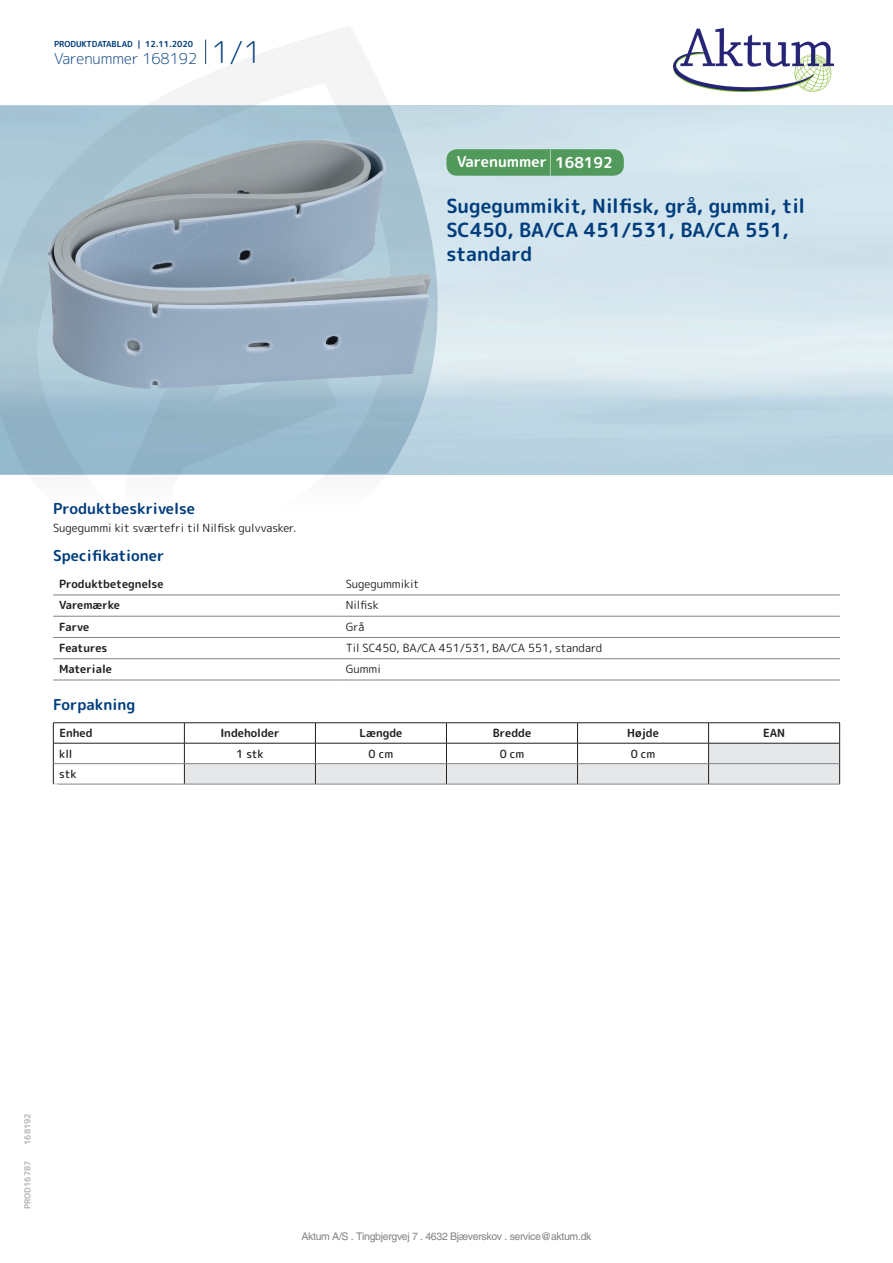
<style>
.page{position:relative;width:893px;height:1263px;background:#fff}
.page>*{position:absolute;margin:0;border:0;box-sizing:border-box;transform-origin:0 0}
.t1{font:700 19.5px/24px "Rounded Mplus 1 c";color:#013d7d}
.t2{font:700 15px "Rounded Mplus 1 c";color:#013d7d}
.t3{font:300 15px "Rounded Mplus 1 c";color:#013d7d}
.t4{font:700 15px "Rounded Mplus 1 c";color:#fff}
.t5{font:11.25px "Rounded Mplus 1 c";color:#231f20}
.t6{font:700 11.25px "Rounded Mplus 1 c";color:#231f20}
.t7{font:500 11.25px "Rounded Mplus 1 c";color:#231f20}
.t8{font:10.5px "Helvetica";letter-spacing:-.03em;color:#808285}
.t9{font:700 10.5px "Rounded Mplus 1 c";color:#fff}
.t10{font:700 8.25px "Rounded Mplus 1 c";color:#013d7d}
.t11{font:700 8.25px "Rounded Mplus 1 c";color:#b2b3b7}
.s1{font-size:30px}
.s2{font-size:25.5px}
</style>
<div class="page">
<svg style="left:0;top:26px;width:439px;height:569px"></svg>
<svg style="left:0;top:106px;width:438px;height:368px;background:#a0bfcf"></svg>
<svg style="left:205px;top:40px;width:1px;height:24px"></svg>
<img style="left:47px;top:139px;width:384px;height:251px">
<hr style="left:53px;top:595px;width:287px;height:1px;background:#808285">
<hr style="left:340px;top:595px;width:500px;height:1px;background:#808285">
<hr style="left:53px;top:616px;width:287px;height:1px;background:#808285">
<hr style="left:340px;top:616px;width:500px;height:1px;background:#808285">
<hr style="left:53px;top:637px;width:287px;height:1px;background:#808285">
<hr style="left:340px;top:637px;width:500px;height:1px;background:#808285">
<hr style="left:53px;top:658px;width:287px;height:1px;background:#808285">
<hr style="left:340px;top:658px;width:500px;height:1px;background:#808285">
<hr style="left:53px;top:680px;width:287px;height:1px;background:#808285">
<hr style="left:340px;top:680px;width:500px;height:1px;background:#808285">
<hr style="left:53px;top:722px;width:131px;height:1px;background:#231f20">
<hr style="left:184px;top:722px;width:131px;height:1px;background:#231f20">
<hr style="left:315px;top:722px;width:131px;height:1px;background:#231f20">
<hr style="left:446px;top:722px;width:131px;height:1px;background:#231f20">
<hr style="left:577px;top:722px;width:132px;height:1px;background:#231f20">
<hr style="left:709px;top:722px;width:131px;height:1px;background:#231f20">
<hr style="left:53px;top:743px;width:131px;height:1px;background:#231f20">
<svg style="left:53px;top:723px;width:1px;height:61px"></svg>
<svg style="left:184px;top:723px;width:656px;height:61px"></svg>
<hr style="left:54px;top:763px;width:130px;height:1px;background:#808285">
<hr style="left:184px;top:763px;width:131px;height:1px;background:#808285">
<hr style="left:315px;top:763px;width:131px;height:1px;background:#808285">
<hr style="left:446px;top:763px;width:131px;height:1px;background:#808285">
<hr style="left:577px;top:763px;width:132px;height:1px;background:#808285">
<hr style="left:709px;top:763px;width:130px;height:1px;background:#808285">
<hr style="left:53px;top:784px;width:131px;height:1px;background:#808285">
<hr style="left:184px;top:784px;width:131px;height:1px;background:#808285">
<hr style="left:315px;top:784px;width:131px;height:1px;background:#808285">
<hr style="left:446px;top:784px;width:131px;height:1px;background:#808285">
<hr style="left:577px;top:784px;width:132px;height:1px;background:#808285">
<hr style="left:709px;top:784px;width:131px;height:1px;background:#808285">
<div style="left:446px;top:149px;width:178px;height:27px;background:#52995c;border-radius:10px"></div>
<img style="left:673px;top:28px;width:161px;height:63px">
<p class="t10" style="left:54px;top:38px;width:141px">PRODUKTDATABLAD | 12.11.2020</p>
<h2 class="t3" style="left:54px;top:48px;width:209px">Varenummer 168192 <span class="s1">1/1</span></h2>
<h2 class="t4" style="left:457px;top:151px;width:157px">Varenummer <span class="s2">|</span> 168192</h2>
<h1 class="t1" style="left:446px;top:194px;width:360px">Sugegummikit, Nilfisk, grå, gummi, til<br>SC450, BA/CA 451/531, BA/CA 551, standard</h1>
<h2 class="t2" style="left:53px;top:498px;width:143px">Produktbeskrivelse</h2>
<p class="t5" style="left:53px;top:520px;width:245px">Sugegummi kit sværtefri til Nilfisk gulvvasker.</p>
<h2 class="t2" style="left:53px;top:545px;width:113px">Specifikationer</h2>
<p class="t6" style="left:59px;top:576px;width:106px">Produktbetegnelse</p>
<p class="t5" style="left:346px;top:576px;width:75px">Sugegummikit</p>
<p class="t6" style="left:59px;top:597px;width:62px">Varemærke</p>
<p class="t5" style="left:346px;top:597px;width:34px">Nilfisk</p>
<p class="t6" style="left:59px;top:618px;width:32px">Farve</p>
<p class="t5" style="left:346px;top:618px;width:20px">Grå</p>
<p class="t6" style="left:59px;top:640px;width:50px">Features</p>
<p class="t5" style="left:346px;top:640px;width:258px">Til SC450, BA/CA 451/531, BA/CA 551, standard</p>
<p class="t6" style="left:59px;top:661px;width:54px">Materiale</p>
<p class="t5" style="left:346px;top:661px;width:37px">Gummi</p>
<h2 class="t2" style="left:53px;top:694px;width:84px">Forpakning</h2>
<p class="t6" style="left:59px;top:725px;width:35px">Enhed</p>
<p class="t6" style="left:220px;top:725px;width:61px">Indeholder</p>
<p class="t6" style="left:359px;top:725px;width:44px">Længde</p>
<p class="t6" style="left:493px;top:725px;width:40px">Bredde</p>
<p class="t6" style="left:627px;top:725px;width:33px">Højde</p>
<p class="t6" style="left:763px;top:725px;width:24px">EAN</p>
<p class="t7" style="left:59px;top:745px;width:15px">kll</p>
<p class="t7" style="left:236px;top:745px;width:29px">1 stk</p>
<p class="t7" style="left:369px;top:745px;width:26px">0 cm</p>
<p class="t7" style="left:500px;top:745px;width:26px">0 cm</p>
<p class="t7" style="left:631px;top:745px;width:26px">0 cm</p>
<p class="t7" style="left:59px;top:766px;width:19px">stk</p>
<p class="t9" style="left:53px;top:779px;width:7px">*</p>
<p class="t11" style="left:22px;top:1145px;width:33px;rotate:-90deg">168192</p>
<p class="t11" style="left:22px;top:1209px;width:50px;rotate:-90deg">PROD16787</p>
<p class="t8" style="left:302px;top:1230px;width:291px">Aktum A/S . Tingbjergvej 7 . 4632 Bjæverskov . service@aktum.dk</p>
</div>
